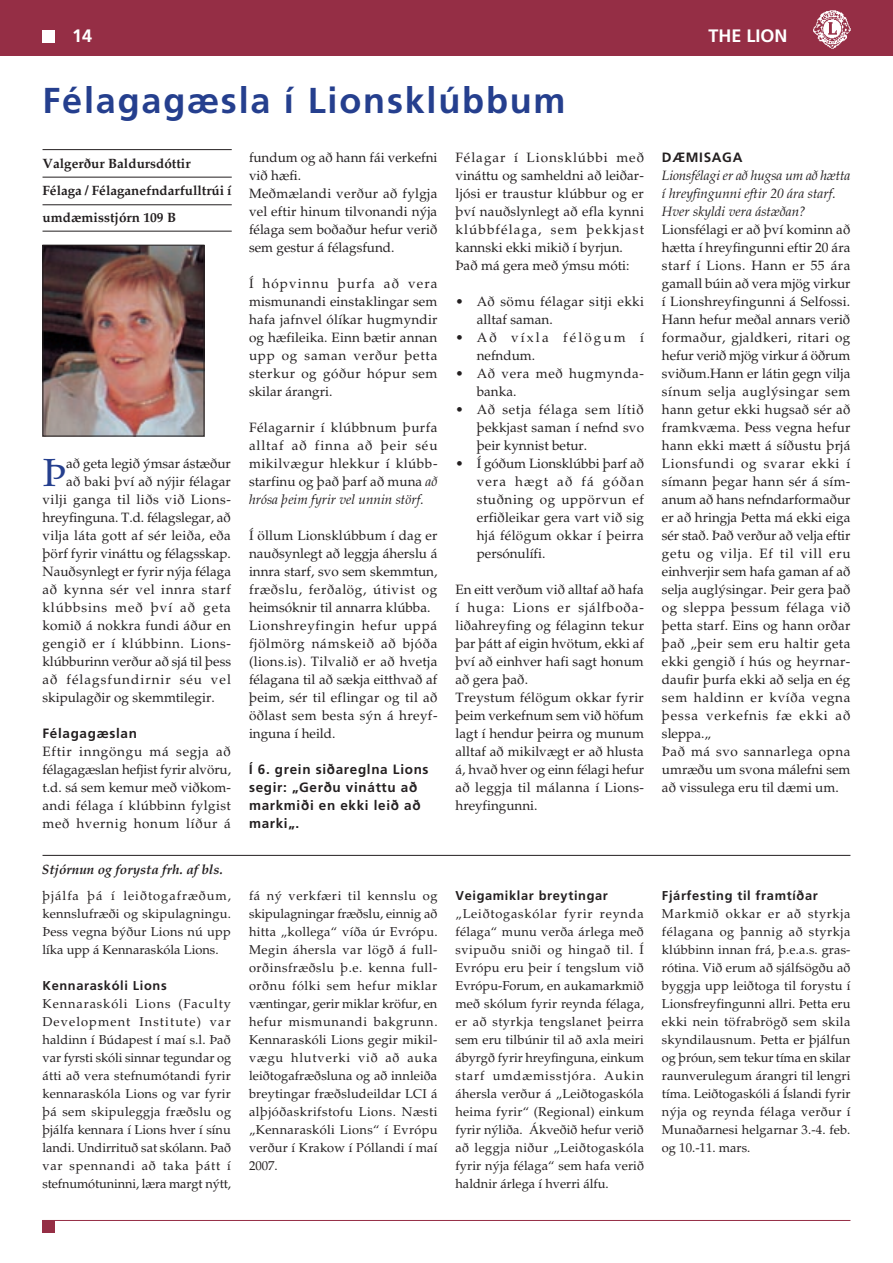
<style>
.page{position:relative;width:893px;height:1263px;background:#fff}
.page>*{position:absolute;margin:0;border:0;box-sizing:border-box;transform-origin:0 0}
.t1{font:39.15px "Palatino";color:#253f8e}
.t2{font:700 36px "Frutiger";letter-spacing:.05em;color:#253f8e}
.t3{font:700 18px "Frutiger";color:#fff}
.t4{font:13.5px/18px "Palatino";letter-spacing:.01em;color:#231f20;text-align:justify}
.t5{font:700 13.5px/18px "Frutiger";letter-spacing:.05em;color:#231f20}
.t6{font:italic 13.5px/18px "Palatino";color:#231f20}
.t7{font:700 13.5px/27px "Palatino";color:#231f20}
.t8{font:13.5px "Palatino";letter-spacing:.045em;color:#231f20}
.t9{font:13.5px/18px "Palatino";letter-spacing:.03em;color:#231f20}
.t10{font:13.5px "Palatino";letter-spacing:-.01em;color:#231f20}
.t11{font:italic 700 13.5px "Palatino";color:#231f20}
.t12{font:13.5px "Palatino";letter-spacing:.035em;color:#231f20}
.t13{font:13.5px/18px "Palatino";letter-spacing:.04em;color:#231f20}
.t14{font:13.5px/18px "Palatino";letter-spacing:.155em;color:#231f20}
.t15{font:13.5px "Palatino";letter-spacing:.075em;color:#231f20}
.t16{font:13.5px "Palatino";letter-spacing:.065em;color:#231f20}
.t17{font:12.9px/18px "Palatino";letter-spacing:.01em;color:#231f20;text-align:justify}
.t18{font:700 12.9px "Frutiger";letter-spacing:.05em;color:#231f20}
.s1{font-style:italic}
</style>
<div class="page">
<div style="left:0;top:0;width:893px;height:55px;background:#952e45"></div>
<hr style="left:43px;top:1220px;width:807px;height:1px;background:#952e45">
<div style="left:43px;top:1220px;width:12px;height:13px;background:#952e45"></div>
<div style="left:43px;top:30px;width:12px;height:13px;background:#fff"></div>
<img style="left:813px;top:10px;width:38px;height:39px">
<img style="left:45px;top:247px;width:157px;height:187px">
<div style="left:43px;top:245px;width:161px;height:191px;border:1px solid #231f20"></div>
<hr style="left:43px;top:149px;width:189px;height:1px;background:#231f20">
<hr style="left:43px;top:177px;width:189px;height:1px;background:#231f20">
<hr style="left:43px;top:204px;width:189px;height:1px;background:#231f20">
<hr style="left:43px;top:231px;width:189px;height:1px;background:#231f20">
<hr style="left:43px;top:855px;width:807px;height:1px;background:#231f20">
<h3 class="t3" style="left:72px;top:26px;width:21px">14</h3>
<h3 class="t3" style="left:708px;top:26px;width:81px">THE LION</h3>
<h2 class="t2" style="left:43px;top:79px;width:525px">Félagagæsla í Lionsklúbbum</h2>
<p class="t7" style="left:43px;top:150px;width:191px">Valgerður Baldursdóttir<br>Félaga / Félaganefndarfulltrúi í umdæmisstjórn 109 B</p>
<h1 class="t1" style="left:43px;top:450px;width:25px">Þ</h1>
<p class="t4" style="left:66px;top:455px;width:166px">að geta legið ýmsar ástæður</p>
<p class="t4" style="left:66px;top:473px;width:166px">að baki því að nýjir félagar</p>
<p class="t12" style="left:43px;top:491px;width:189px">vilji ganga til liðs við Lions-</p>
<p class="t10" style="left:43px;top:509px;width:190px">hreyfinguna. T.d. félags-legar, að</p>
<p class="t4" style="left:43px;top:527px;width:190px">vilja láta gott af sér leiða, eða</p>
<p class="t4" style="left:43px;top:545px;width:190px">þörf fyrir vináttu og félags-skap.</p>
<p class="t4" style="left:43px;top:563px;width:190px">Nauðsynlegt er fyrir nýja félaga</p>
<p class="t8" style="left:43px;top:581px;width:190px">að kynna sér vel innra starf</p>
<p class="t16" style="left:43px;top:599px;width:190px">klúbbsins með því að geta</p>
<p class="t4" style="left:43px;top:617px;width:190px">komið á nokkra fundi áður en</p>
<p class="t8" style="left:43px;top:635px;width:189px">gengið er í klúbbinn. Lions-</p>
<p class="t4" style="left:43px;top:653px;width:190px">klúbburinn verður að sjá til þess</p>
<p class="t15" style="left:43px;top:671px;width:190px">að félagsfundirnir séu vel</p>
<p class="t4" style="left:43px;top:689px;width:174px">skipulagðir og skemmti-legir.</p>
<p class="t5" style="left:43px;top:724px;width:96px">Félagagæslan</p>
<p class="t4" style="left:43px;top:743px;width:190px">Eftir inngöngu má segja að félagagæslan hefjist fyrir alvöru, t.d. sá sem kemur með viðkom&shy;andi félaga í klúbbinn fylgist með hvernig honum líður á</p>
<p class="t11" style="left:42px;top:862px;width:182px">Stjórnun og forysta frh. af bls.</p>
<p class="t17" style="left:43px;top:887px;width:190px">þjálfa þá í leiðtogafræðum, kennslufræði og skipulagningu.<br>Þess vegna býður Lions nú upp líka upp á Kennaraskóla Lions.</p>
<p class="t18" style="left:43px;top:978px;width:126px">Kennaraskóli Lions</p>
<p class="t17" style="left:43px;top:995px;width:190px">Kennaraskóli Lions (Faculty Development Institute) var haldinn í Búdapest í maí s.l. Það var fyrsti skóli sinnar tegundar og átti að vera stefnumótandi fyrir kennaraskóla Lions og var fyrir þá sem skipuleggja fræðslu og þjálfa kennara í Lions hver í sínu landi. Undirrituð sat skólann. Það var spennandi að taka þátt í stefnumótuninni, læra margt nýtt,</p>
<p class="t4" style="left:249px;top:149px;width:190px;text-align:left">fundum og að hann fái verkefni við hæfi.<br>Meðmælandi verður að fylgja vel eftir hinum tilvonandi nýja félaga sem boðaður hefur verið sem gestur á félagsfund.</p>
<p class="t4" style="left:249px;top:275px;width:190px">Í hópvinnu þurfa að vera mismunandi einstaklingar sem hafa jafnvel ólíkar hugmyndir og hæfileika. Einn bætir annan upp og saman verður þetta sterkur og góður hópur sem skilar árangri.</p>
<p class="t4" style="left:249px;top:419px;width:190px">Félagarnir í klúbbnum þurfa alltaf að finna að þeir séu mikilvægur hlekkur í klúbb&shy;starfinu og það þarf að muna <span class="s1">að hrósa þeim fyrir vel unnin störf.</span></p>
<p class="t4" style="left:249px;top:527px;width:190px;text-align:left">Í öllum Lionsklúbbum í dag er nauðsynlegt að leggja áherslu á innra starf, svo sem skemmtun, fræðslu, ferðalög, útivist og heimsóknir til annarra klúbba.<br>Lionshreyfingin hefur uppá fjölmörg námskeið að bjóða (lions.is). Tilvalið er að hvetja félagana til að sækja eitthvað af þeim, sér til eflingar og til að öðlast sem besta sýn á hreyf&shy;inguna í heild.</p>
<p class="t5" style="left:249px;top:760px;width:181px">Í 6. grein siðareglna Lions segir: „Gerðu vináttu að markmiði en ekki leið að marki„.</p>
<p class="t4" style="left:455px;top:149px;width:190px;text-align:left">Félagar í Lionsklúbbi með vináttu og samheldni að leiðar&shy;ljósi er traustur klúbbur og er því nauðslynlegt að efla kynni klúbbfélaga, sem þekkjast kannski ekki mikið í byrjun.<br>Það má gera með ýmsu móti:</p>
<p class="t9" style="left:477px;top:293px;width:169px;text-indent:-21px">• Að sömu félagar sitji ekki alltaf saman.</p>
<p class="t14" style="left:477px;top:329px;width:169px;text-indent:-21px">• Að víxla félögum í nefndum.</p>
<p class="t13" style="left:477px;top:365px;width:168px;text-indent:-21px">• Að vera með hugmynda&shy;banka.</p>
<p class="t4" style="left:477px;top:401px;width:169px;text-indent:-21px">• Að setja félaga sem lítið þekkjast saman í nefnd svo þeir kynnist betur.</p>
<p class="t4" style="left:477px;top:455px;width:169px;text-indent:-21px">• Í góðum Lionsklúbbi þarf að vera hægt að fá góðan stuðning og uppörvun ef erfiðleikar gera vart við sig hjá félögum okkar í þeirra persónulífi.</p>
<p class="t4" style="left:455px;top:581px;width:190px;text-align:left">En eitt verðum við alltaf að hafa í huga: Lions er sjálfboða&shy;liðahreyfing og félaginn tekur þar þátt af eigin hvötum, ekki af því að einhver hafi sagt honum að gera það.<br>Treystum félögum okkar fyrir þeim verkefnum sem við höfum lagt í hendur þeirra og munum alltaf að mikilvægt er að hlusta á, hvað hver og einn félagi hefur að leggja til málanna í Lions&shy;hreyfingunni.</p>
<p class="t17" style="left:249px;top:887px;width:190px">fá ný verkfæri til kennslu og skipu-lagningar fræðslu, einnig að hitta „kollega“ víða úr Evrópu.<br>Megin áhersla var lögð á full&shy;orðinsfræðslu þ.e. kenna full&shy;orðnu fólki sem hefur miklar væntingar, gerir miklar kröfur, en hefur mismunandi bakgrunn.<br>Kennaraskóli Lions gegir mikil&shy;vægu hlutverki við að auka leiðtogafræðsluna og að innleiða breytingar fræðsludeildar LCI á alþjóðaskrifstofu Lions. Næsti „Kennaraskóli Lions“ í Evrópu verður í Krakow í Póllandi í maí 2007.</p>
<p class="t18" style="left:455px;top:888px;width:154px">Veigamiklar breytingar</p>
<p class="t17" style="left:455px;top:905px;width:190px">„Leiðtogaskólar fyrir reynda félaga“ munu verða árlega með svipuðu sniði og hingað til. Í Evrópu eru þeir í tengslum við Evrópu-Forum, en aukamarkmið með skólum fyrir reynda félaga, er að styrkja tengslanet þeirra sem eru tilbúnir til að axla meiri ábyrgð fyrir hreyfinguna, einkum starf umdæmisstjóra. Aukin áhersla verður á „Leið-togaskóla heima fyrir“ (Regional) einkum fyrir nýliða. Ákveðið hefur verið að leggja niður „Leiðtogaskóla fyrir nýja félaga“ sem hafa verið haldnir árlega í hverri álfu.</p>
<p class="t5" style="left:662px;top:148px;width:82px">DÆMISAGA</p>
<p class="t6" style="left:662px;top:167px;width:190px">Lionsfélagi er að hugsa um að hætta í hreyfingunni eftir 20 ára starf.<br>Hver skyldi vera ástæðan?</p>
<p class="t4" style="left:662px;top:221px;width:190px;text-align:left">Lionsfélagi er að því kominn að hætta í hreyfingunni eftir 20 ára starf í Lions. Hann er 55 ára gamall búin að vera mjög virkur í Lions-hreyfingunni á Selfossi.<br>Hann hefur meðal annars verið formaður, gjaldkeri, ritari og hefur verið mjög virkur á öðrum sviðum.Hann er látin gegn vilja sínum selja auglýs-ingar sem hann getur ekki hugsað sér að framkvæma. Þess vegna hefur hann ekki mætt á síðustu þrjá<br>Lionsfundi og svarar ekki í símann þegar hann sér á sím&shy;anum að hans nefndar-formaður er að hringja Þetta má ekki eiga sér stað. Það verður að velja eftir getu og vilja. Ef til vill eru einhverjir sem hafa gaman af að selja auglýsingar. Þeir gera það og sleppa þessum félaga við þetta starf. Eins og hann orðar það „þeir sem eru haltir geta ekki gengið í hús og heyrnar&shy;daufir þurfa ekki að selja en ég sem haldinn er kvíða vegna þessa verkefnis fæ ekki að sleppa.„<br>Það má svo sannar-lega opna umræðu um svona málefni sem að vissulega eru til dæmi um.</p>
<p class="t18" style="left:662px;top:888px;width:157px">Fjárfesting til framtíðar</p>
<p class="t17" style="left:662px;top:905px;width:190px">Markmið okkar er að styrkja félagana og þannig að styrkja klúbbinn innan frá, þ.e.a.s. gras&shy;rótina. Við erum að sjálfsögðu að byggja upp leiðtoga til forystu í Lionsfreyfingunni allri. Þetta eru ekki nein töfrabrögð sem skila skyndilausnum. Þetta er þjálfun og þróun, sem tekur tíma en skilar raunverulegum árangri til lengri tíma. Leiðtogaskóli á Íslandi fyrir nýja og reynda félaga verður í Munaðarnesi helgarnar 3.-4. feb. og 10.-11. mars.</p>
</div>
